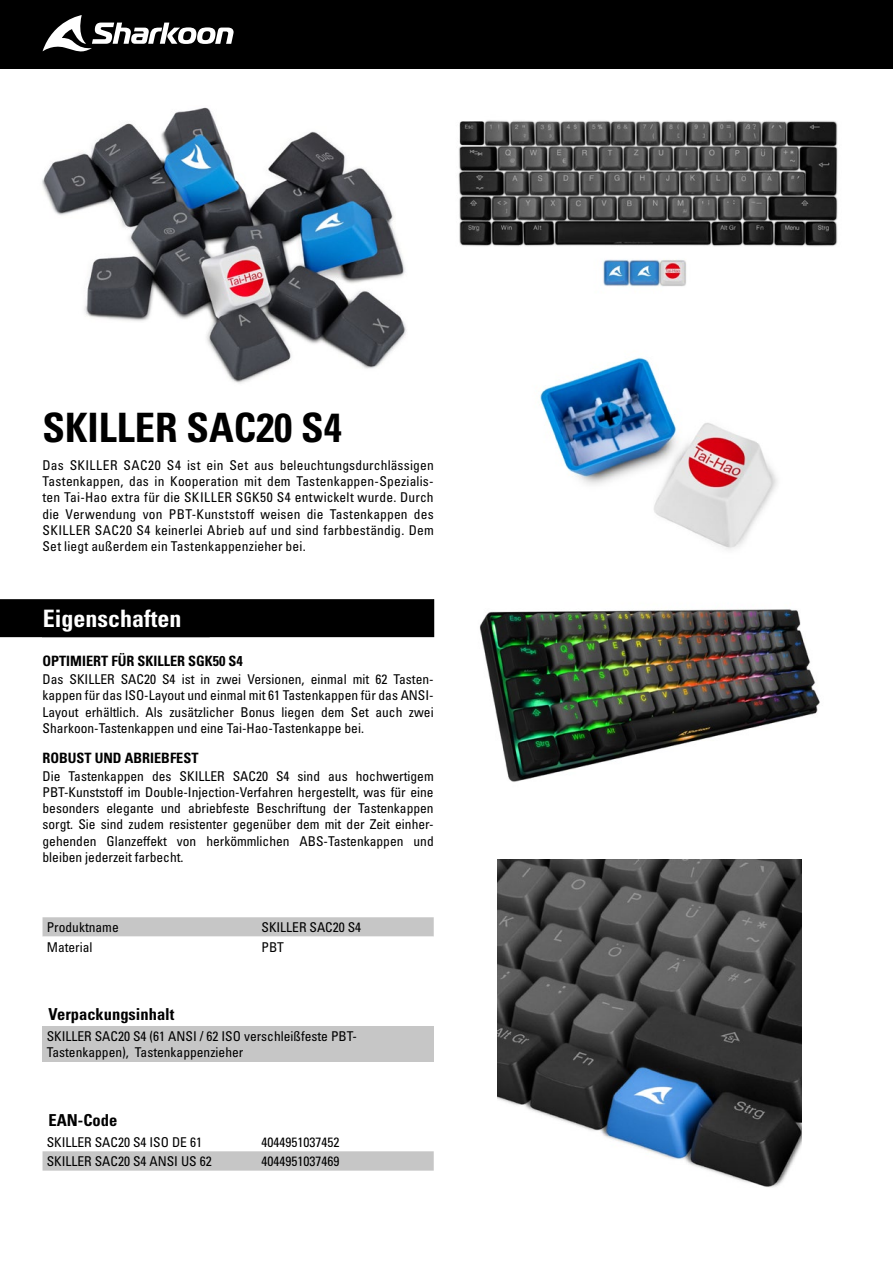
<style>
.page{position:relative;width:893px;height:1263px;background:#fff}
.page>*{position:absolute;margin:0;border:0;box-sizing:border-box;transform-origin:0 0}
.t1{font:40.5px "Univers LTCYR 67 Bold Cond";color:#000}
.t2{font:24px "Univers LTCYR 67 Bold Cond";color:#fff}
.t3{font:16.5px "Univers LTCYR 67 Bold Cond";color:#000}
.t4{font:14.25px "Univers LTCYR 67 Bold Cond";color:#000}
.t5{font:condensed 13.5px/16.2px "Univers LTCYR 57";color:#000;text-align:justify}
</style>
<div class="page">
<div style="left:0;top:0;width:893px;height:69px;background:#000"></div>
<svg style="left:43px;top:15px;width:191px;height:37px"></svg>
<img style="left:458px;top:120px;width:380px;height:167px">
<div style="left:0;top:599px;width:434px;height:38px;background:#000"></div>
<div style="left:42px;top:607px;width:167px;height:30px;border:1px solid #000"></div>
<img style="left:540px;top:357px;width:238px;height:193px">
<img style="left:497px;top:859px;width:304px;height:329px">
<div style="left:43px;top:1151px;width:391px;height:19px;background:#c6c6c6"></div>
<div style="left:43px;top:1026px;width:391px;height:35px;background:#c6c6c6"></div>
<svg style="left:43px;top:917px;width:391px;height:20px;background:#c8c8c8"></svg>
<img style="left:42px;top:107px;width:365px;height:277px">
<img style="left:479px;top:609px;width:341px;height:173px">
<h1 class="t1" style="left:43px;top:402px;width:301px">SKILLER SAC20 S4</h1>
<p class="t5" style="left:43px;top:457px;width:393px">Das SKILLER SAC20 S4 ist ein Set aus beleuchtungsdurchlässigen Tastenkappen, das in Kooperation mit dem Tastenkappen-Spezialis&shy;ten Tai-Hao extra für die SKILLER SGK50 S4 entwickelt wurde. Durch die Verwendung von PBT-Kunststoff weisen die Tastenkappen des SKILLER SAC20 S4 keinerlei Abrieb auf und sind farbbeständig. Dem Set liegt außerdem ein Tastenkappenzieher bei.</p>
<h2 class="t2" style="left:43px;top:603px;width:140px">Eigenschaften</h2>
<p class="t4" style="left:43px;top:652px;width:202px">OPTIMIERT FÜR SKILLER SGK50 S4</p>
<p class="t5" style="left:43px;top:671px;width:393px">Das SKILLER SAC20 S4 ist in zwei Versionen, einmal mit 62 Tasten&shy;kappen für das ISO-Layout und einmal mit 61 Tastenkappen für das ANSI-Layout erhältlich. Als zusätzlicher Bonus liegen dem Set auch zwei Sharkoon-Tastenkappen und eine Tai-Hao-Tastenkappe bei.</p>
<p class="t4" style="left:43px;top:749px;width:157px">ROBUST UND ABRIEBFEST</p>
<p class="t5" style="left:43px;top:767px;width:393px">Die Tastenkappen des SKILLER SAC20 S4 sind aus hochwertigem PBT-Kunststoff im Double-Injection-Verfahren hergestellt, was für eine besonders elegante und abriebfeste Beschriftung der Tastenkappen sorgt. Sie sind zudem resistenter gegenüber dem mit der Zeit einher&shy;gehenden Glanzeffekt von herkömmlichen ABS-Tastenkappen und bleiben jederzeit farbecht.</p>
<p class="t5" style="left:47px;top:919px;width:73px">Produktname</p>
<p class="t5" style="left:262px;top:919px;width:101px">SKILLER SAC20 S4</p>
<p class="t5" style="left:47px;top:938px;width:47px">Material</p>
<p class="t5" style="left:262px;top:938px;width:24px">PBT</p>
<p class="t3" style="left:49px;top:1004px;width:127px">Verpackungsinhalt</p>
<p class="t5" style="left:47px;top:1028px;width:312px">SKILLER SAC20 S4 (61 ANSI / 62 ISO verschleißfeste PBT-<br>Tastenkappen), Tastenkappenzieher</p>
<p class="t3" style="left:49px;top:1110px;width:70px">EAN-Code</p>
<p class="t5" style="left:47px;top:1134px;width:157px">SKILLER SAC20 S4 ISO DE 61</p>
<p class="t5" style="left:262px;top:1134px;width:79px">4044951037452</p>
<p class="t5" style="left:47px;top:1153px;width:166px">SKILLER SAC20 S4 ANSI US 62</p>
<p class="t5" style="left:262px;top:1153px;width:79px">4044951037469</p>
</div>
